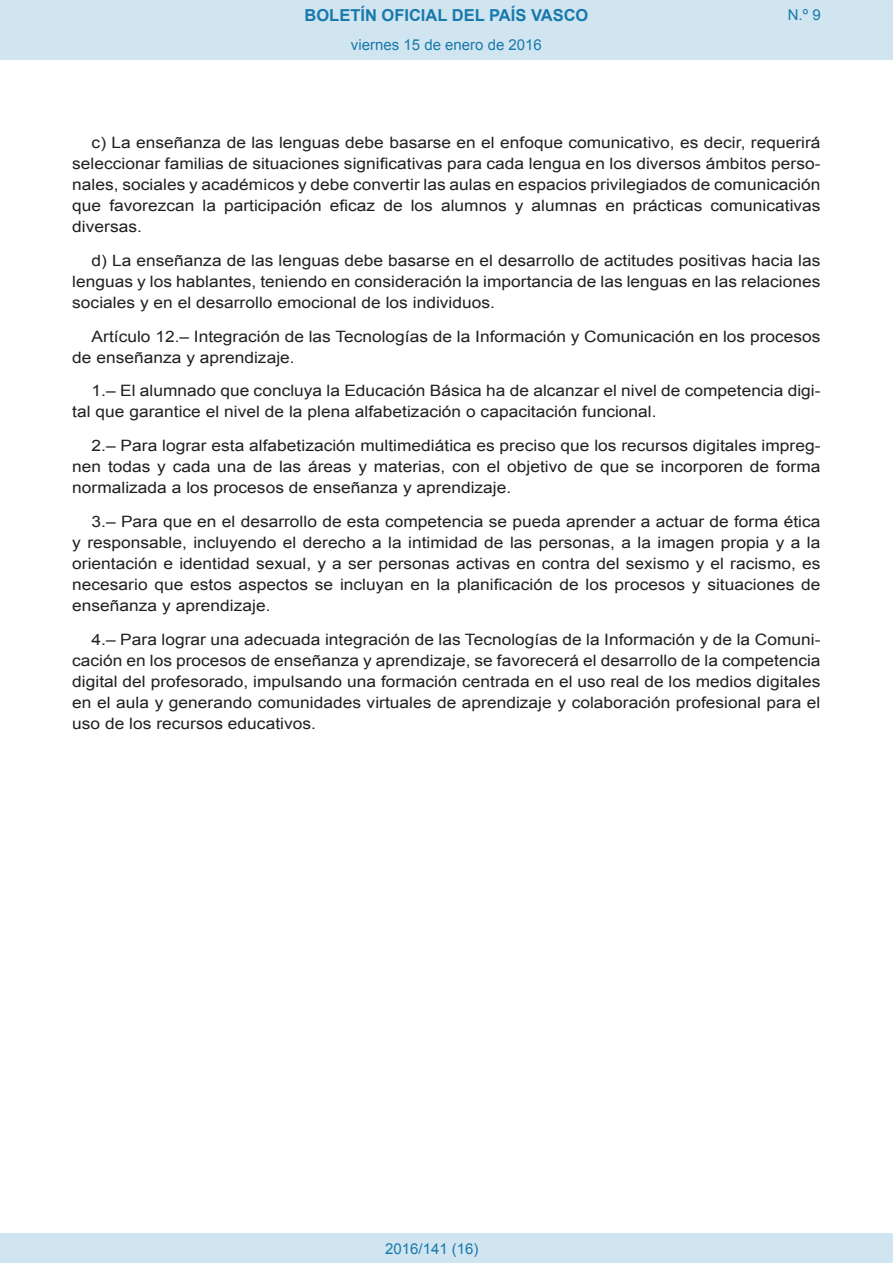
<style>
.page{position:relative;width:893px;height:1263px;background:#fff}
.page>*{position:absolute;margin:0;border:0;box-sizing:border-box;transform-origin:0 0}
.t1{font:700 16.5px "Arial";color:#1879ad}
.BOPVDetalle{font:15.6px/21px "Arial";color:#231f20;text-align:justify;scale:1.11 1}
.Paginacion_Centro{font:15px "Arial";color:#1879ad}
</style>
<div class="page">
<div style="left:0;top:0;width:893px;height:60px;background:#d0e5f0"></div>
<div style="left:0;top:1233px;width:893px;height:30px;background:#d0e5f0"></div>
<p class="t1" style="left:305px;top:4px;width:285px">BOLETÍN OFICIAL DEL PAÍS VASCO</p>
<p class="Paginacion_Centro" style="left:351px;top:35px;width:192px">viernes 15 de enero de 2016</p>
<p class="Paginacion_Centro" style="left:788px;top:5px;width:34px">N.º 9</p>
<p class="BOPVDetalle" style="left:72px;top:132px;width:676px;text-indent:19px">c) La enseñanza de las lenguas debe basarse en el enfoque comunicativo, es decir, requerirá seleccionar familias de situaciones significativas para cada lengua en los diversos ámbitos perso&shy;nales, sociales y académicos y debe convertir las aulas en espacios privilegiados de comunicación que favorezcan la participación eficaz de los alumnos y alumnas en prácticas comunicativas diversas.</p>
<p class="BOPVDetalle" style="left:72px;top:250px;width:676px;text-indent:19px">d) La enseñanza de las lenguas debe basarse en el desarrollo de actitudes positivas hacia las lenguas y los hablantes, teniendo en consideración la importancia de las lenguas en las relaciones sociales y en el desarrollo emocional de los individuos.</p>
<p class="BOPVDetalle" style="left:72px;top:326px;width:676px;text-indent:19px">Artículo 12.– Integración de las Tecnologías de la Información y Comunicación en los procesos de enseñanza y aprendizaje.</p>
<p class="BOPVDetalle" style="left:72px;top:381px;width:676px;text-indent:19px">1.– El alumnado que concluya la Educación Básica ha de alcanzar el nivel de competencia digi&shy;tal que garantice el nivel de la plena alfabetización o capacitación funcional.</p>
<p class="BOPVDetalle" style="left:72px;top:435px;width:676px;text-indent:19px">2.– Para lograr esta alfabetización multimediática es preciso que los recursos digitales impreg&shy;nen todas y cada una de las áreas y materias, con el objetivo de que se incorporen de forma normalizada a los procesos de enseñanza y aprendizaje.</p>
<p class="BOPVDetalle" style="left:72px;top:511px;width:676px;text-indent:19px">3.– Para que en el desarrollo de esta competencia se pueda aprender a actuar de forma ética y responsable, incluyendo el derecho a la intimidad de las personas, a la imagen propia y a la orientación e identidad sexual, y a ser personas activas en contra del sexismo y el racismo, es necesario que estos aspectos se incluyan en la planificación de los procesos y situaciones de enseñanza y aprendizaje.</p>
<p class="BOPVDetalle" style="left:72px;top:629px;width:676px;text-indent:19px">4.– Para lograr una adecuada integración de las Tecnologías de la Información y de la Comuni&shy;cación en los procesos de enseñanza y aprendizaje, se favorecerá el desarrollo de la competencia digital del profesorado, impulsando una formación centrada en el uso real de los medios digitales en el aula y generando comunidades virtuales de aprendizaje y colaboración profesional para el uso de los recursos educativos.</p>
<p class="Paginacion_Centro" style="left:385px;top:1238px;width:95px">2016/141 (16)</p>
</div>
